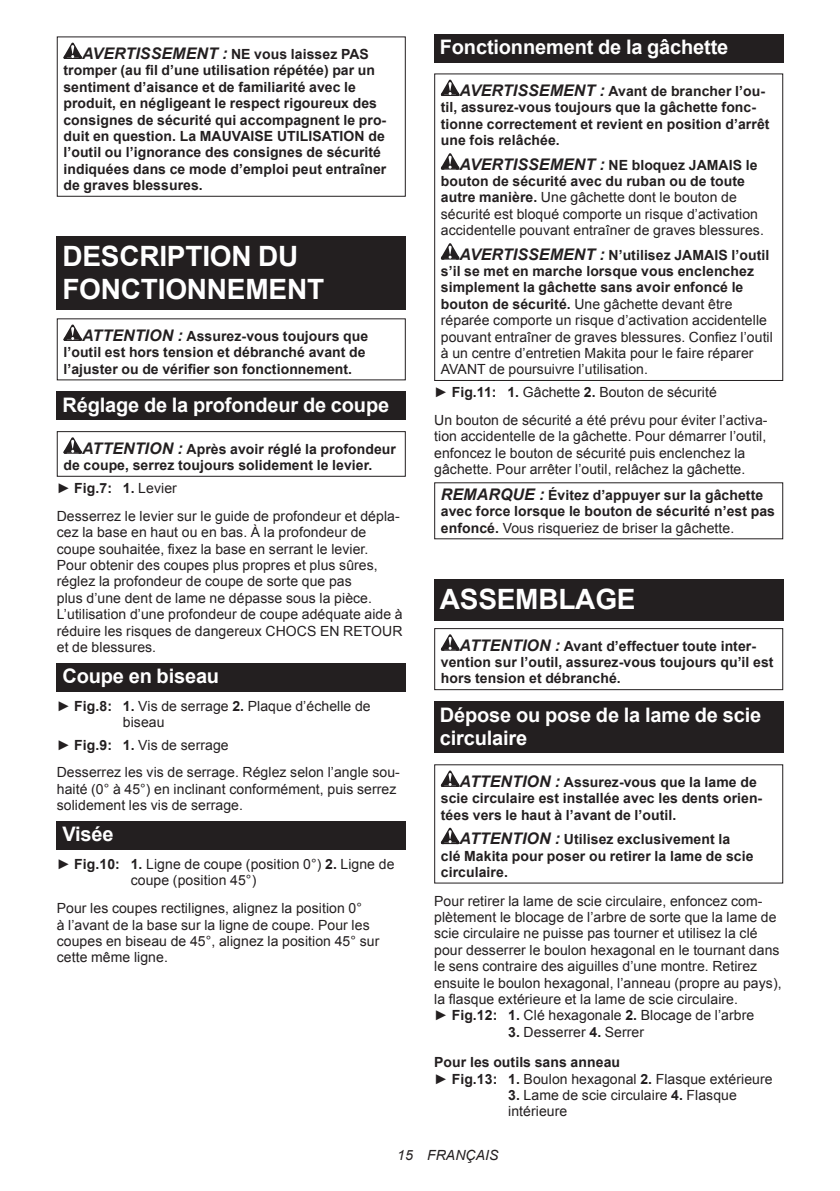
<style>
.page{position:relative;width:840px;height:1191px;background:#fff}
.page>*{position:absolute;margin:0;border:0;box-sizing:border-box;transform-origin:0 0}
.t1{font:700 28px/32.8px "Arial";letter-spacing:-.01em;color:#fff}
.t2{font:700 20px/23.4px "Arial";letter-spacing:-.01em;color:#fff}
.t3{font:14px/16.4px "Arial";letter-spacing:.005em;color:#231f20}
.t4{font:700 14px/16.4px "Arial";letter-spacing:.005em;color:#231f20}
.t5{font:italic 14px "Arial";letter-spacing:.005em;color:#231f20}
.s1{font-style:italic;font-size:16px}
.s2{font-weight:700}
.s3{font-weight:700;font-style:italic;font-size:16px}
.s4{font-weight:400}
</style>
<div class="page">
<svg style="left:63px;top:43px;width:19px;height:16px"></svg>
<div style="left:57px;top:36px;width:348px;height:161px;border:1px solid #231f20"></div>
<div style="left:57px;top:236px;width:348px;height:74px;background:#231f20"></div>
<svg style="left:63px;top:324px;width:19px;height:17px"></svg>
<div style="left:57px;top:392px;width:348px;height:28px;background:#231f20"></div>
<svg style="left:63px;top:437px;width:19px;height:17px"></svg>
<div style="left:57px;top:431px;width:348px;height:46px;border:1px solid #231f20"></div>
<div style="left:57px;top:663px;width:348px;height:29px;background:#231f20"></div>
<div style="left:57px;top:821px;width:348px;height:29px;background:#231f20"></div>
<div style="left:434px;top:34px;width:348px;height:29px;background:#231f20"></div>
<svg style="left:440px;top:80px;width:19px;height:16px"></svg>
<svg style="left:440px;top:153px;width:19px;height:17px"></svg>
<svg style="left:440px;top:243px;width:19px;height:17px"></svg>
<div style="left:434px;top:73px;width:348px;height:308px;border:1px solid #231f20"></div>
<div style="left:434px;top:579px;width:348px;height:41px;background:#231f20"></div>
<svg style="left:440px;top:634px;width:19px;height:16px"></svg>
<div style="left:434px;top:628px;width:348px;height:62px;border:1px solid #231f20"></div>
<div style="left:434px;top:701px;width:348px;height:52px;background:#231f20"></div>
<svg style="left:440px;top:770px;width:19px;height:17px"></svg>
<svg style="left:440px;top:827px;width:19px;height:17px"></svg>
<p class="t4" style="left:63px;top:46px;width:324px;text-indent:19px"><span class="s1">AVERTISSEMENT :</span> NE vous laissez PAS tromper (au fil d’une utilisation répétée) par un sentiment d’aisance et de familiarité avec le produit, en négligeant le respect rigoureux des consignes de sécurité qui accompagnent le pro&shy;duit en question. La MAUVAISE UTILISATION de l’outil ou l’ignorance des consignes de sécurité indiquées dans ce mode d’emploi peut entraîner de graves blessures.</p>
<h1 class="t1" style="left:62px;top:241px;width:263px">DESCRIPTION DU<br>FONCTIONNEMENT</h1>
<p class="t4" style="left:63px;top:328px;width:306px;text-indent:19px"><span class="s1">ATTENTION :</span> Assurez-vous toujours que l’outil est hors tension et débranché avant de l’ajuster ou de vérifier son fonctionnement.</p>
<h2 class="t2" style="left:62px;top:393px;width:328px">Réglage de la profondeur de coupe</h2>
<p class="t4" style="left:63px;top:441px;width:334px;text-indent:19px"><span class="s1">ATTENTION :</span> Après avoir réglé la profondeur de coupe, serrez toujours solidement le levier.</p>
<p class="t3" style="left:57px;top:474px;width:344px;line-height:27.8px">► <span class="s2">Fig.7: 1.</span> Levier<br>Desserrez le levier sur le guide de profondeur et dépla-</p>
<p class="t3" style="left:57px;top:524px;width:347px">cez la base en haut ou en bas. À la profondeur de coupe souhaitée, fixez la base en serrant le levier.<br>Pour obtenir des coupes plus propres et plus sûres, réglez la profondeur de coupe de sorte que pas<br>plus d’une dent de lame ne dépasse sous la pièce.<br>L’utilisation d’une profondeur de coupe adéquate aide à réduire les risques de dangereux CHOCS EN RETOUR et de blessures.</p>
<h2 class="t2" style="left:62px;top:665px;width:158px">Coupe en biseau</h2>
<p class="t3" style="left:123px;top:698px;width:249px;text-indent:-66px">► <span class="s2">Fig.8: 1.</span> Vis de serrage <span class="s2">2.</span> Plaque d’échelle de biseau</p>
<p class="t3" style="left:57px;top:731px;width:344px;line-height:27.8px">► <span class="s2">Fig.9: 1.</span> Vis de serrage<br>Desserrez les vis de serrage. Réglez selon l’angle sou-</p>
<p class="t3" style="left:57px;top:780px;width:341px">haité (0° à 45°) en inclinant conformément, puis serrez solidement les vis de serrage.</p>
<h2 class="t2" style="left:62px;top:823px;width:53px">Visée</h2>
<p class="t3" style="left:131px;top:856px;width:265px;text-indent:-74px">► <span class="s2">Fig.10: 1.</span> Ligne de coupe (position 0°) <span class="s2">2.</span> Ligne de coupe (position 45°)</p>
<p class="t3" style="left:57px;top:900px;width:324px">Pour les coupes rectilignes, alignez la position 0°<br>à l’avant de la base sur la ligne de coupe. Pour les coupes en biseau de 45°, alignez la position 45° sur cette même ligne.</p>
<h2 class="t2" style="left:439px;top:36px;width:290px">Fonctionnement de la gâchette</h2>
<p class="t4" style="left:440px;top:83px;width:330px;text-indent:19px"><span class="s1">AVERTISSEMENT :</span> Avant de brancher l’ou&shy;til, assurez-vous toujours que la gâchette fonc&shy;tionne correctement et revient en position d’arrêt une fois relâchée.</p>
<p class="t3" style="left:440px;top:157px;width:324px;text-indent:19px"><span class="s3">AVERTISSEMENT :</span> <span class="s2">NE bloquez JAMAIS le bouton de sécurité avec du ruban ou de toute autre manière.</span> Une gâchette dont le bouton de sécurité est bloqué comporte un risque d’activation accidentelle pouvant entraîner de graves blessures.</p>
<p class="t3" style="left:440px;top:247px;width:333px;text-indent:19px"><span class="s3">AVERTISSEMENT :</span> <span class="s2">N’utilisez JAMAIS l’outil s’il se met en marche lorsque vous enclenchez simplement la gâchette sans avoir enfoncé le bouton de sécurité.</span> Une gâchette devant être réparée comporte un risque d’activation accidentelle pouvant entraîner de graves blessures. Confiez l’outil à un centre d’entretien Makita pour le faire réparer AVANT de poursuivre l’utilisation.</p>
<p class="t3" style="left:434px;top:379px;width:335px;line-height:27.8px">► <span class="s2">Fig.11: 1.</span> Gâchette <span class="s2">2.</span> Bouton de sécurité<br>Un bouton de sécurité a été prévu pour éviter l’activa-</p>
<p class="t3" style="left:434px;top:428px;width:333px">tion accidentelle de la gâchette. Pour démarrer l’outil, enfoncez le bouton de sécurité puis enclenchez la gâchette. Pour arrêter l’outil, relâchez la gâchette.</p>
<p class="t4" style="left:440px;top:487px;width:335px"><span class="s1">REMARQUE :</span> Évitez d’appuyer sur la gâchette avec force lorsque le bouton de sécurité n’est pas enfoncé. <span class="s4">Vous risqueriez de briser la gâchette.</span></p>
<h1 class="t1" style="left:439px;top:583px;width:197px">ASSEMBLAGE</h1>
<p class="t4" style="left:440px;top:638px;width:334px;text-indent:19px"><span class="s1">ATTENTION :</span> Avant d’effectuer toute inter&shy;vention sur l’outil, assurez-vous toujours qu’il est hors tension et débranché.</p>
<h2 class="t2" style="left:439px;top:703px;width:322px">Dépose ou pose de la lame de scie circulaire</h2>
<p class="t4" style="left:440px;top:774px;width:323px;text-indent:19px"><span class="s1">ATTENTION :</span> Assurez-vous que la lame de scie circulaire est installée avec les dents orien&shy;tées vers le haut à l’avant de l’outil.</p>
<p class="t4" style="left:440px;top:831px;width:314px;text-indent:19px"><span class="s1">ATTENTION :</span> Utilisez exclusivement la<br>clé Makita pour poser ou retirer la lame de scie circulaire.</p>
<p class="t3" style="left:434px;top:892px;width:349px">Pour retirer la lame de scie circulaire, enfoncez com&shy;plètement le blocage de l’arbre de sorte que la lame de scie circulaire ne puisse pas tourner et utilisez la clé pour desserrer le boulon hexagonal en le tournant dans le sens contraire des aiguilles d’une montre. Retirez ensuite le boulon hexagonal, l’anneau (propre au pays), la flasque extérieure et la lame de scie circulaire.<br>► <span class="s2">Fig.12: 1.</span> Clé hexagonale <span class="s2">2.</span> Blocage de l’arbre</p>
<p class="t4" style="left:434px;top:1017px;width:211px;line-height:30.6px;text-indent:74px">3. <span class="s4">Desserrer</span> 4. <span class="s4">Serrer<br></span>Pour les outils sans anneau</p>
<p class="t3" style="left:434px;top:1070px;width:340px">► <span class="s2">Fig.13: 1.</span> Boulon hexagonal <span class="s2">2.</span> Flasque extérieure</p>
<p class="t3" style="left:508px;top:1087px;width:230px"><span class="s2">3.</span> Lame de scie circulaire <span class="s2">4.</span> Flasque intérieure</p>
<p class="t5" style="left:397px;top:1146px;width:103px">15 FRANÇAIS</p>
</div>
